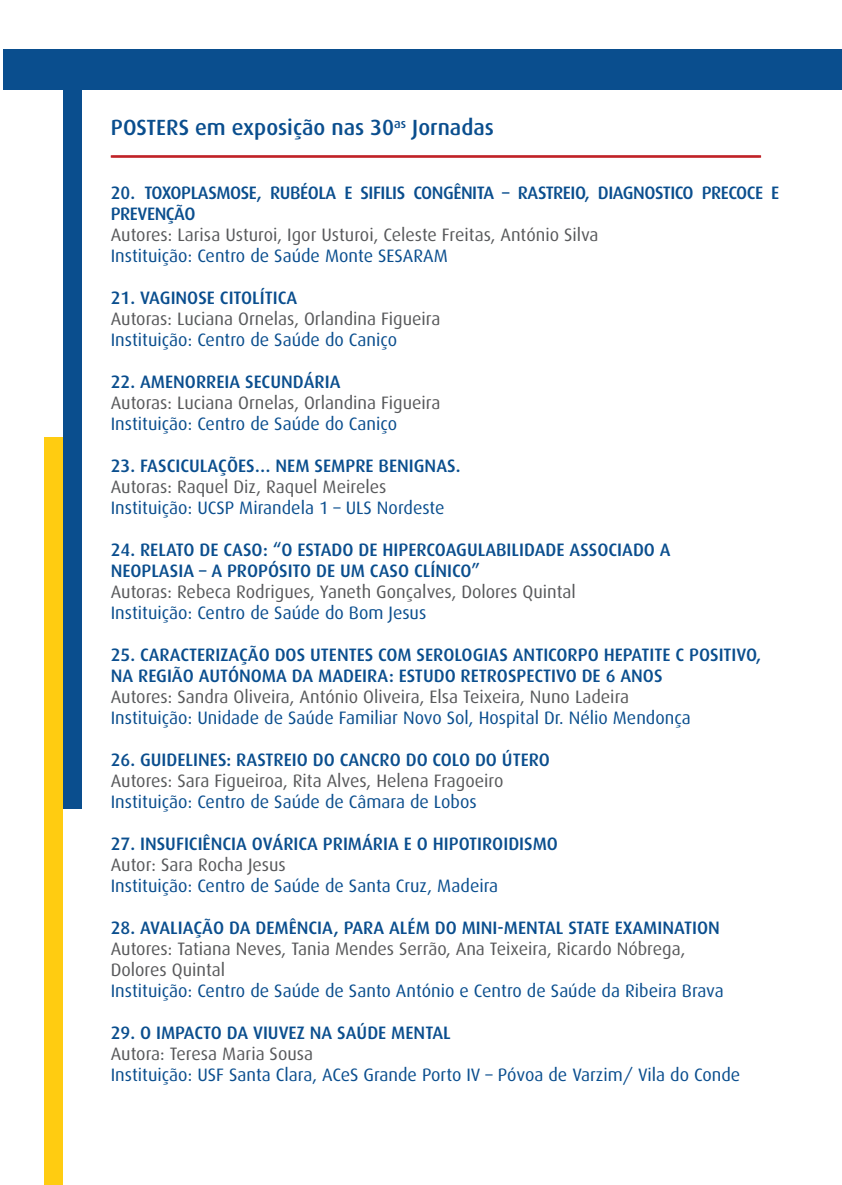
<style>
.page{position:relative;width:842px;height:1185px;background:#fff}
.page>*{position:absolute;margin:0;border:0;box-sizing:border-box;transform-origin:0 0}
.t1{font:500 22px "Dax";color:#0a4e8e}
.t2{font:500 18px/21px "Dax";color:#0a4e8e}
.t3{font:18px "Dax";color:#0a4e8e}
.t4{font:18px/21px "Dax";color:#58595b}
.t5{font:500 18px/21px "Dax";letter-spacing:-.025em;color:#0a4e8e}
</style>
<div class="page">
<div style="left:3px;top:50px;width:838px;height:40px;background:#0a4e8e"></div>
<div style="left:44px;top:437px;width:19px;height:747px;background:#fc1"></div>
<div style="left:63px;top:61px;width:19px;height:748px;background:#0a4e8e"></div>
<svg style="left:111px;top:155px;width:649px;height:3px;background:#c63a3e"></svg>
<p class="t1" style="left:111px;top:115px;width:384px">POSTERS em exposição nas 30<sup>as</sup> Jornadas</p>
<p class="t5" style="left:111px;top:182px;width:669px">20. TOXOPLASMOSE, RUBÉOLA E SIFILIS CONGÊNITA – RASTREIO, DIAGNOSTICO PRECOCE E<br>PREVENÇÃO</p>
<p class="t4" style="left:111px;top:224px;width:489px">Autores: Larisa Usturoi, Igor Usturoi, Celeste Freitas, António Silva</p>
<p class="t3" style="left:111px;top:246px;width:338px">Instituição: Centro de Saúde Monte SESARAM</p>
<p class="t2" style="left:111px;top:287px;width:188px">21. VAGINOSE CITOLÍTICA</p>
<p class="t4" style="left:111px;top:308px;width:331px">Autoras: Luciana Ornelas, Orlandina Figueira</p>
<p class="t3" style="left:111px;top:330px;width:288px">Instituição: Centro de Saúde do Caniço</p>
<p class="t2" style="left:111px;top:371px;width:231px">22. AMENORREIA SECUNDÁRIA</p>
<p class="t4" style="left:111px;top:392px;width:331px">Autoras: Luciana Ornelas, Orlandina Figueira</p>
<p class="t3" style="left:111px;top:414px;width:288px">Instituição: Centro de Saúde do Caniço</p>
<p class="t2" style="left:111px;top:455px;width:351px">23. FASCICULAÇÕES… NEM SEMPRE BENIGNAS.</p>
<p class="t4" style="left:111px;top:476px;width:277px">Autoras: Raquel Diz, Raquel Meireles</p>
<p class="t3" style="left:111px;top:498px;width:335px">Instituição: UCSP Mirandela 1 – ULS Nordeste</p>
<p class="t2" style="left:111px;top:539px;width:561px">24. RELATO DE CASO: “O ESTADO DE HIPERCOAGULABILIDADE ASSOCIADO A<br>NEOPLASIA – A PROPÓSITO DE UM CASO CLÍNICO”</p>
<p class="t4" style="left:111px;top:581px;width:466px">Autoras: Rebeca Rodrigues, Yaneth Gonçalves, Dolores Quintal</p>
<p class="t3" style="left:111px;top:603px;width:317px">Instituição: Centro de Saúde do Bom Jesus</p>
<p class="t2" style="left:111px;top:644px;width:651px">25. CARACTERIZAÇÃO DOS UTENTES COM SEROLOGIAS ANTICORPO HEPATITE C POSITIVO,<br>NA REGIÃO AUTÓNOMA DA MADEIRA: ESTUDO RETROSPECTIVO DE 6 ANOS</p>
<p class="t4" style="left:111px;top:686px;width:519px">Autores: Sandra Oliveira, António Oliveira, Elsa Teixeira, Nuno Ladeira</p>
<p class="t3" style="left:111px;top:708px;width:581px">Instituição: Unidade de Saúde Familiar Novo Sol, Hospital Dr. Nélio Mendonça</p>
<p class="t2" style="left:111px;top:749px;width:440px">26. GUIDELINES: RASTREIO DO CANCRO DO COLO DO ÚTERO</p>
<p class="t4" style="left:111px;top:770px;width:394px">Autores: Sara Figueiroa, Rita Alves, Helena Fragoeiro</p>
<p class="t3" style="left:111px;top:792px;width:367px">Instituição: Centro de Saúde de Câmara de Lobos</p>
<p class="t2" style="left:111px;top:833px;width:448px">27. INSUFICIÊNCIA OVÁRICA PRIMÁRIA E O HIPOTIROIDISMO</p>
<p class="t4" style="left:111px;top:854px;width:176px">Autor: Sara Rocha Jesus</p>
<p class="t3" style="left:111px;top:876px;width:389px">Instituição: Centro de Saúde de Santa Cruz, Madeira</p>
<p class="t2" style="left:111px;top:917px;width:610px">28. AVALIAÇÃO DA DEMÊNCIA, PARA ALÉM DO MINI-MENTAL STATE EXAMINATION</p>
<p class="t4" style="left:111px;top:938px;width:576px">Autores: Tatiana Neves, Tania Mendes Serrão, Ana Teixeira, Ricardo Nóbrega,<br>Dolores Quintal</p>
<p class="t3" style="left:111px;top:981px;width:614px">Instituição: Centro de Saúde de Santo António e Centro de Saúde da Ribeira Brava</p>
<p class="t2" style="left:111px;top:1022px;width:341px">29. O IMPACTO DA VIUVEZ NA SAÚDE MENTAL</p>
<p class="t4" style="left:111px;top:1043px;width:204px">Autora: Teresa Maria Sousa</p>
<p class="t3" style="left:111px;top:1065px;width:630px">Instituição: USF Santa Clara, ACeS Grande Porto IV – Póvoa de Varzim/ Vila do Conde</p>
</div>
